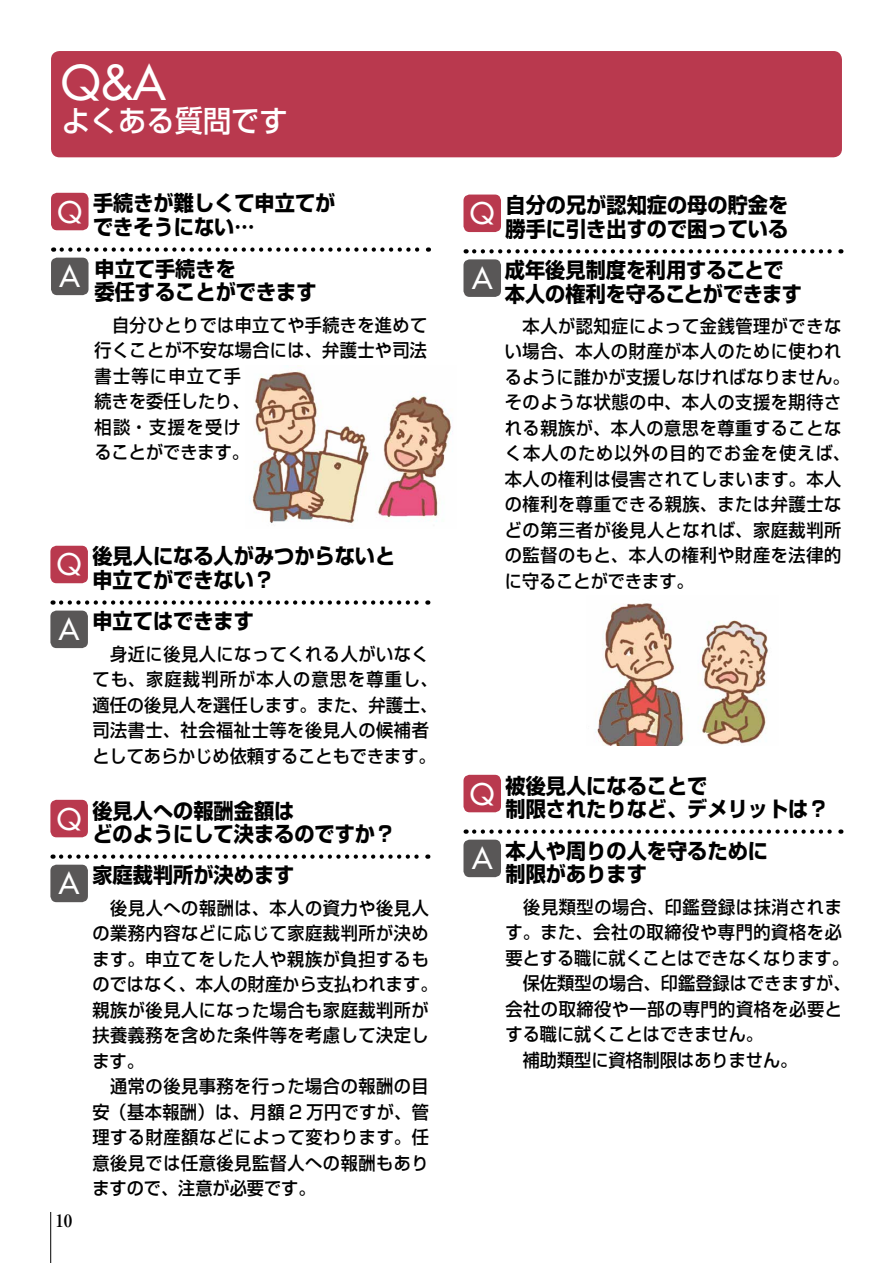
<style>
.page{position:relative;width:893px;height:1263px;background:#fff}
.page>*{position:absolute;margin:0;border:0;box-sizing:border-box;transform-origin:0 0}
.t1{font:46.8px "Futura";color:#fff}
.t2{font:500 29.7px "Shin Go Pro";color:#fff;scale:.95 1}
.t3{font:29.1px "Futura";color:#fff}
.t4{font:700 21.3px/23.4px "Shin Go Pro";color:#000;scale:.95 1}
.t5{font:500 18px/25.5px "Shin Go Pro";letter-spacing:.035em;color:#000;scale:.95 1}
.t6{font:500 18px/25.5px "Shin Go Pro";letter-spacing:.005em;color:#000;scale:.95 1}
.t7{font:700 16.95px "Ryumin Pro";color:#000}
</style>
<div class="page">
<div style="left:51px;top:51px;width:791px;height:106px;background:#b9394e;border-radius:9px"></div>
<img style="left:250px;top:371px;width:202px;height:154px">
<img style="left:595px;top:603px;width:173px;height:142px">
<hr style="left:50px;top:1212px;width:1px;height:51px;background:#000">
<div style="left:50px;top:800px;width:38px;height:37px;background:#b9394e;border-radius:6px"></div>
<div style="left:51px;top:193px;width:38px;height:37px;background:#b9394e;border-radius:6px"></div>
<div style="left:463px;top:195px;width:38px;height:37px;background:#b9394e;border-radius:6px"></div>
<div style="left:463px;top:775px;width:38px;height:37px;background:#b9394e;border-radius:6px"></div>
<div style="left:50px;top:546px;width:38px;height:37px;background:#b9394e;border-radius:6px"></div>
<div style="left:50px;top:865px;width:38px;height:37px;background:#595757;border-radius:6px"></div>
<div style="left:51px;top:258px;width:38px;height:37px;background:#595757;border-radius:6px"></div>
<div style="left:463px;top:259px;width:38px;height:38px;background:#595757;border-radius:6px"></div>
<div style="left:463px;top:840px;width:38px;height:37px;background:#595757;border-radius:6px"></div>
<div style="left:50px;top:611px;width:38px;height:37px;background:#595757;border-radius:6px"></div>
<svg style="left:61px;top:854px;width:367px;height:5px"></svg>
<svg style="left:62px;top:247px;width:367px;height:5px"></svg>
<svg style="left:474px;top:249px;width:367px;height:4px"></svg>
<svg style="left:474px;top:829px;width:367px;height:5px"></svg>
<svg style="left:61px;top:600px;width:367px;height:5px"></svg>
<h1 class="t1" style="left:62px;top:53px;width:105px">Q&amp;A</h1>
<h2 class="t2" style="left:62px;top:96px;width:240px">よくある質問です</h2>
<p class="t4" style="left:93px;top:189px;width:257px">手続きが難しくて申立てができそうにない…</p>
<h3 class="t3" style="left:58px;top:194px;width:26px">Q</h3>
<h3 class="t3" style="left:470px;top:195px;width:26px">Q</h3>
<p class="t4" style="left:95px;top:255px;width:235px">申立て手続きを<br>委任することができます</p>
<p class="t5" style="left:95px;top:310px;width:352px">　自分ひとりでは申立てや手続きを進めて行くことが不安な場合には、弁護士や司法書士等に申立て手<br>続きを委任したり、<br>相談・支援を受け<br>ることができます。</p>
<h3 class="t3" style="left:60px;top:258px;width:22px">A</h3>
<h3 class="t3" style="left:472px;top:260px;width:22px">A</h3>
<h3 class="t3" style="left:57px;top:546px;width:26px">Q</h3>
<h3 class="t3" style="left:59px;top:611px;width:22px">A</h3>
<p class="t4" style="left:92px;top:542px;width:320px">後見人になる人がみつからないと申立てができない？</p>
<p class="t4" style="left:92px;top:607px;width:172px">申立てはできます</p>
<p class="t5" style="left:92px;top:639px;width:365px">　身近に後見人になってくれる人がいなくても、家庭裁判所が本人の意思を尊重し、適任の後見人を選任します。また、弁護士、司法書士、社会福祉士等を後見人の候補者としてあらかじめ依頼することもできます。</p>
<h3 class="t3" style="left:57px;top:800px;width:26px">Q</h3>
<h3 class="t3" style="left:59px;top:865px;width:22px">A</h3>
<p class="t7" style="left:55px;top:1207px;width:19px">10</p>
<p class="t4" style="left:92px;top:796px;width:320px">後見人への報酬金額は<br>どのようにして決まるのですか？</p>
<p class="t4" style="left:92px;top:861px;width:214px">家庭裁判所が決めます</p>
<p class="t5" style="left:92px;top:893px;width:365px">　後見人への報酬は、本人の資力や後見人の業務内容などに応じて家庭裁判所が決めます。申立てをした人や親族が負担するものではなく、本人の財産から支払われます。親族が後見人になった場合も家庭裁判所が扶養義務を含めた条件等を考慮して決定します。<br>　通常の後見事務を行った場合の報酬の目安（基本報酬）は、月額 2 万円ですが、管理する財産額などによって変わります。任意後見では任意後見監督人への報酬もありますので、注意が必要です。</p>
<h3 class="t3" style="left:470px;top:775px;width:26px">Q</h3>
<h3 class="t3" style="left:472px;top:840px;width:22px">A</h3>
<p class="t4" style="left:505px;top:191px;width:299px">自分の兄が認知症の母の貯金を勝手に引き出すので困っている</p>
<p class="t4" style="left:505px;top:256px;width:314px">成年後見制度を利用することで本人の権利を守ることができます</p>
<p class="t5" style="left:505px;top:311px;width:365px">　本人が認知症によって金銭管理ができない場合、本人の財産が本人のために使われるように誰かが支援しなければなりません。そのような状態の中、本人の支援を期待される親族が、本人の意思を尊重することなく本人のため以外の目的でお金を使えば、本人の権利は侵害されてしまいます。本人の権利を尊重できる親族、または弁護士などの第三者が後見人となれば、家庭裁判所の監督のもと、本人の権利や財産を法律的に守ることができます。</p>
<p class="t4" style="left:505px;top:771px;width:342px">被後見人になることで<br>制限されたりなど、デメリットは？</p>
<p class="t4" style="left:505px;top:837px;width:278px">本人や周りの人を守るために制限があります</p>
<p class="t6" style="left:505px;top:892px;width:365px">　後見類型の場合、印鑑登録は抹消されます。また、会社の取締役や専門的資格を必要とする職に就くことはできなくなります。　保佐類型の場合、印鑑登録はできますが、会社の取締役や一部の専門的資格を必要とする職に就くことはできません。<br>　補助類型に資格制限はありません。</p>
</div>
